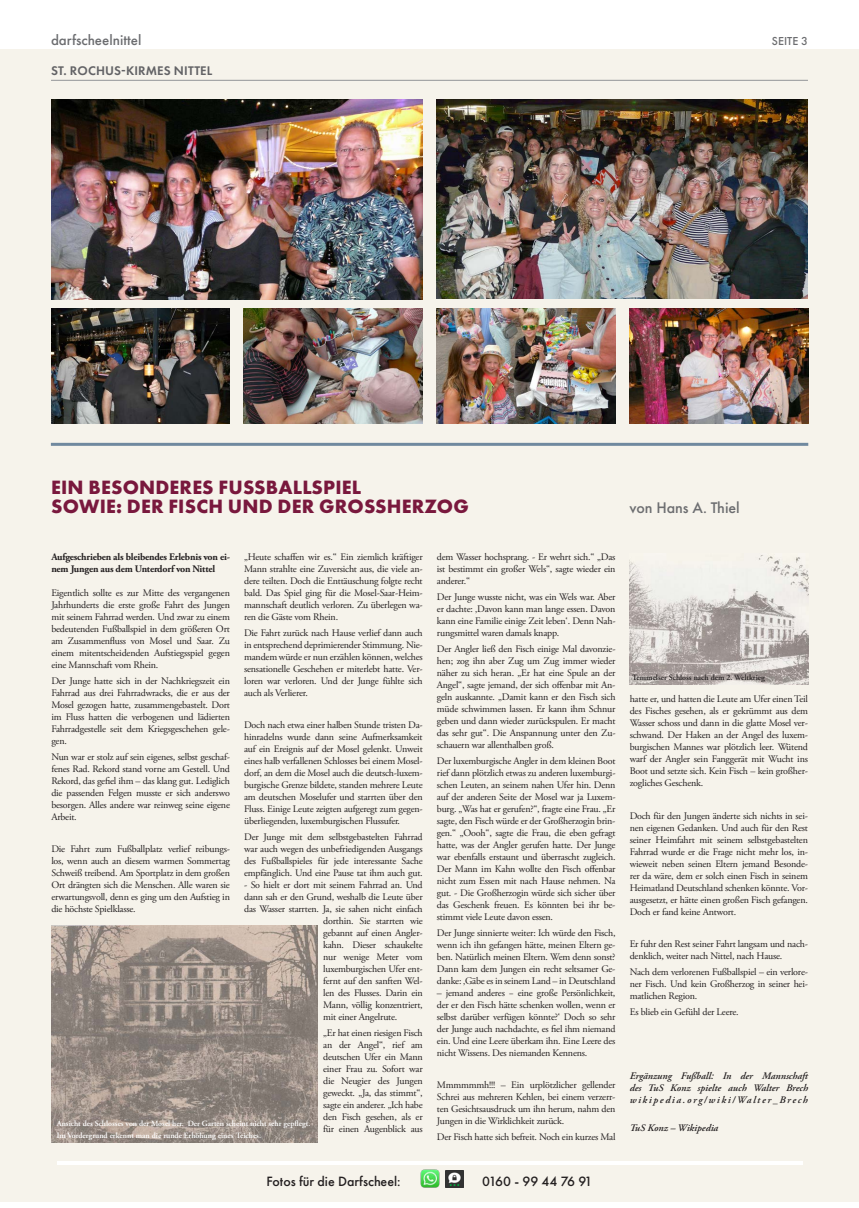
<style>
.page{position:relative;width:859px;height:1208px;background:#fff}
.page>*{position:absolute;margin:0;border:0;box-sizing:border-box;transform-origin:0 0}
.t1{font:700 20px/19px "Futura PT";letter-spacing:.01em;color:#79183d}
.t2{font:500 16px "Futura PT";color:#6c6d70}
.t3{font:500 15px "Futura PT";color:#6c6d70}
.t4{font:500 14px "Futura PT";color:#231f20}
.t5{font:500 14px "Futura PT";letter-spacing:-.085em;color:#231f20}
.t6{font:600 13px "Futura PT";letter-spacing:.01em;color:#636366}
.t7{font:500 12px "Futura PT";color:#6c6d70}
.t8{font:10px/12px "Adobe Garamond Pro";letter-spacing:-.02em;color:#231f20;text-align:justify}
.t9{font:italic 600 10px/12px "Adobe Garamond Pro";color:#231f20;text-align:justify}
.t10{font:700 10px/12px "Adobe Garamond Pro";letter-spacing:-.02em;color:#231f20}
.t11{font:600 8px/12px "Adobe Garamond Pro";color:#fff}
.t12{font:600 8px "Adobe Garamond Pro";color:#231f20}
</style>
<div class="page">
<div style="left:0;top:0;width:859px;height:1202px;background:#f6f3eb"></div>
<img style="left:446px;top:1170px;width:17px;height:17px">
<div style="left:0;top:0;width:859px;height:48px;background:#fff"></div>
<hr style="left:57px;top:1161px;width:745px;height:3px;background:#fff">
<img style="left:420px;top:1169px;width:20px;height:19px">
<hr style="left:51px;top:80px;width:757px;height:1px;background:#939598">
<img style="left:437px;top:99px;width:371px;height:199px">
<img style="left:51px;top:99px;width:371px;height:200px">
<img style="left:51px;top:309px;width:179px;height:114px">
<img style="left:244px;top:309px;width:178px;height:114px">
<img style="left:437px;top:309px;width:178px;height:114px">
<img style="left:630px;top:309px;width:178px;height:114px">
<hr style="left:51px;top:443px;width:757px;height:3px;background:#70899f">
<img style="left:630px;top:555px;width:178px;height:130px">
<img style="left:51px;top:925px;width:266px;height:217px">
<h3 class="t3" style="left:51px;top:31px;width:92px">darfscheelnittel</h3>
<p class="t7" style="left:772px;top:34px;width:38px">SEITE 3</p>
<h3 class="t6" style="left:51px;top:63px;width:163px">ST. ROCHUS-KIRMES NITTEL</h3>
<h1 class="t1" style="left:51px;top:477px;width:419px">EIN BESONDERES FUSSBALLSPIEL<br>SOWIE: DER FISCH UND DER GROSSHERZOG</h1>
<h2 class="t2" style="left:629px;top:498px;width:112px">von Hans A. Thiel</h2>
<p class="t10" style="left:51px;top:551px;width:180px">Aufgeschrieben als bleibendes Erlebnis von ei&shy;nem Jungen aus dem Unterdorf von Nittel</p>
<p class="t8" style="left:51px;top:587px;width:180px">Eigentlich sollte es zur Mitte des vergangenen Jahrhunderts die erste große Fahrt des Jungen mit seinem Fahrrad werden. Und zwar zu einem bedeutenden Fußballspiel in dem größeren Ort am Zusammenfluss von Mosel und Saar. Zu einem mitentscheidenden Aufstiegsspiel gegen eine Mannschaft vom Rhein.</p>
<p class="t8" style="left:51px;top:675px;width:180px">Der Junge hatte sich in der Nachkriegszeit ein Fahrrad aus drei Fahrradwracks, die er aus der Mosel gezogen hatte, zusammengebastelt. Dort im Fluss hatten die verbogenen und lädierten Fahrradgestelle seit dem Kriegsgeschehen gele&shy;gen.</p>
<p class="t8" style="left:51px;top:751px;width:180px">Nun war er stolz auf sein eigenes, selbst geschaf&shy;fenes Rad. Rekord stand vorne am Gestell. Und Rekord, das gefiel ihm – das klang gut. Lediglich die passenden Felgen musste er sich anderswo besorgen. Alles andere war reinweg seine eigene Arbeit.</p>
<p class="t8" style="left:51px;top:843px;width:180px">Die Fahrt zum Fußballplatz verlief reibungs&shy;los, wenn auch an diesem warmen Sommertag Schweiß treibend. Am Sportplatz in dem großen Ort drängten sich die Menschen. Alle waren sie erwartungsvoll, denn es ging um den Aufstieg in die höchste Spielklasse.</p>
<p class="t8" style="left:244px;top:551px;width:180px">„Heute schaffen wir es.“ Ein ziemlich kräftiger Mann strahlte eine Zuversicht aus, die viele an&shy;dere teilten. Doch die Enttäuschung folgte recht bald. Das Spiel ging für die Mosel-Saar-Heim&shy;mannschaft deutlich verloren. Zu überlegen wa&shy;ren die Gäste vom Rhein.</p>
<p class="t8" style="left:244px;top:627px;width:180px">Die Fahrt zurück nach Hause verlief dann auch in entsprechend deprimierender Stimmung. Nie&shy;mandem würde er nun erzählen können, welches sensationelle Geschehen er miterlebt hatte. Ver&shy;loren war verloren. Und der Junge fühlte sich auch als Verlierer.</p>
<p class="t8" style="left:244px;top:719px;width:180px">Doch nach etwa einer halben Stunde tristen Da&shy;hinradelns wurde dann seine Aufmerksamkeit auf ein Ereignis auf der Mosel gelenkt. Unweit eines halb verfallenen Schlosses bei einem Mosel&shy;dorf, an dem die Mosel auch die deutsch-luxem&shy;burgische Grenze bildete, standen mehrere Leute am deutschen Moselufer und starrten über den Fluss. Einige Leute zeigten aufgeregt zum gegen&shy;überliegenden, luxemburgischen Flussufer.</p>
<p class="t8" style="left:244px;top:831px;width:180px">Der Junge mit dem selbstgebastelten Fahrrad war auch wegen des unbefriedigenden Ausgangs des Fußballspieles für jede interessante Sache empfänglich. Und eine Pause tat ihm auch gut.</p>
<p class="t8" style="left:244px;top:879px;width:180px">- So hielt er dort mit seinem Fahrrad an. Und</p>
<p class="t8" style="left:244px;top:891px;width:180px">dann sah er den Grund, weshalb die Leute über</p>
<p class="t8" style="left:244px;top:903px;width:180px">das Wasser starrten. Ja, sie sahen nicht einfach</p>
<p class="t8" style="left:323px;top:915px;width:101px">dorthin. Sie starrten wie</p>
<p class="t8" style="left:323px;top:927px;width:101px">gebannt auf einen Angler-</p>
<p class="t8" style="left:323px;top:939px;width:101px">kahn. Dieser schaukelte</p>
<p class="t8" style="left:323px;top:951px;width:101px">nur wenige Meter vom</p>
<p class="t8" style="left:323px;top:963px;width:101px">luxemburgischen Ufer ent-</p>
<p class="t8" style="left:323px;top:975px;width:101px">fernt auf den sanften Wel-</p>
<p class="t8" style="left:323px;top:987px;width:101px">len des Flusses. Darin ein</p>
<p class="t8" style="left:323px;top:999px;width:101px">Mann, völlig konzentriert,</p>
<p class="t8" style="left:323px;top:1011px;width:76px">mit einer Angelrute.</p>
<p class="t8" style="left:323px;top:1027px;width:101px">„Er hat einen riesigen Fisch an der Angel“, rief am deutschen Ufer ein Mann einer Frau zu. Sofort war die Neugier des Jungen geweckt. „Ja, das stimmt“, sagte ein anderer. „Ich habe den Fisch gesehen, als er für einen Augenblick aus</p>
<p class="t11" style="left:57px;top:1117px;width:255px">Ansicht des Schlosses von der Mosel her. Der Garten scheint nicht sehr gepflegt.<br>Im Vordergrund erkennt man die runde Erhöhung eines Teiches.</p>
<p class="t8" style="left:437px;top:551px;width:180px">dem Wasser hochsprang. - Er wehrt sich.“ „Das ist bestimmt ein großer Wels“, sagte wieder ein anderer.“</p>
<p class="t8" style="left:437px;top:591px;width:180px">Der Junge wusste nicht, was ein Wels war. Aber er dachte: ‚Davon kann man lange essen. Davon kann eine Familie einige Zeit leben‘. Denn Nah&shy;rungsmittel waren damals knapp.</p>
<p class="t8" style="left:437px;top:643px;width:180px">Der Angler ließ den Fisch einige Mal davonzie&shy;hen; zog ihn aber Zug um Zug immer wieder näher zu sich heran. „Er hat eine Spule an der Angel“, sagte jemand, der sich offenbar mit An&shy;geln auskannte. „Damit kann er den Fisch sich müde schwimmen lassen. Er kann ihm Schnur geben und dann wieder zurückspulen. Er macht das sehr gut“. Die Anspannung unter den Zu&shy;schauern war allenthalben groß.</p>
<p class="t8" style="left:437px;top:755px;width:180px">Der luxemburgische Angler in dem kleinen Boot rief dann plötzlich etwas zu anderen luxemburgi&shy;schen Leuten, an seinem nahen Ufer hin. Denn auf der anderen Seite der Mosel war ja Luxem&shy;burg. „Was hat er gerufen?“, fragte eine Frau. „Er sagte, den Fisch würde er der Großherzogin brin&shy;gen.“ „Oooh“, sagte die Frau, die eben gefragt hatte, was der Angler gerufen hatte. Der Junge war ebenfalls erstaunt und überrascht zugleich.<br>Der Mann im Kahn wollte den Fisch offenbar nicht zum Essen mit nach Hause nehmen. Na gut. - Die Großherzogin würde sich sicher über das Geschenk freuen. Es könnten bei ihr be&shy;stimmt viele Leute davon essen.</p>
<p class="t8" style="left:437px;top:927px;width:180px">Der Junge sinnierte weiter: Ich würde den Fisch, wenn ich ihn gefangen hätte, meinen Eltern ge&shy;ben. Natürlich meinen Eltern. Wem denn sonst?<br>Dann kam dem Jungen ein recht seltsamer Ge&shy;danke: ‚Gäbe es in seinem Land – in Deutschland</p>
<p class="t8" style="left:437px;top:987px;width:180px">– jemand anderes − eine große Persönlichkeit, der er den Fisch hätte schenken wollen, wenn er selbst darüber verfügen könnte?‘ Doch so sehr der Junge auch nachdachte, es fiel ihm niemand ein. Und eine Leere überkam ihn. Eine Leere des nicht Wissens. Des niemanden Kennens.</p>
<p class="t8" style="left:437px;top:1079px;width:180px">Mmmmmmh!!! – Ein urplötzlicher gellender Schrei aus mehreren Kehlen, bei einem verzerr&shy;ten Gesichtsausdruck um ihn herum, nahm den Jungen in die Wirklichkeit zurück.</p>
<p class="t8" style="left:437px;top:1131px;width:180px">Der Fisch hatte sich befreit. Noch ein kurzes Mal</p>
<h3 class="t4" style="left:266px;top:1173px;width:136px">Fotos für die Darfscheel:</h3>
<h3 class="t5" style="left:482px;top:1173px;width:112px">0160 - 99 44 76 91</h3>
<p class="t12" style="left:632px;top:672px;width:134px">Temmelser Schloss nach dem 2. Weltkrieg</p>
<p class="t8" style="left:630px;top:693px;width:180px">hatte er, und hatten die Leute am Ufer einen Teil des Fisches gesehen, als er gekrümmt aus dem Wasser schoss und dann in die glatte Mosel ver&shy;schwand. Der Haken an der Angel des luxem&shy;burgischen Mannes war plötzlich leer. Wütend warf der Angler sein Fanggerät mit Wucht ins Boot und setzte sich. Kein Fisch – kein großher&shy;zogliches Geschenk.</p>
<p class="t8" style="left:630px;top:809px;width:180px">Doch für den Jungen änderte sich nichts in sei&shy;nen eigenen Gedanken. Und auch für den Rest seiner Heimfahrt mit seinem selbstgebastelten Fahrrad wurde er die Frage nicht mehr los, in&shy;wieweit neben seinen Eltern jemand Besonde&shy;rer da wäre, dem er solch einen Fisch in seinem Heimatland Deutschland schenken könnte. Vor&shy;ausgesetzt, er hätte einen großen Fisch gefangen.<br>Doch er fand keine Antwort.</p>
<p class="t8" style="left:630px;top:937px;width:180px">Er fuhr den Rest seiner Fahrt langsam und nach&shy;denklich, weiter nach Nittel, nach Hause.</p>
<p class="t8" style="left:630px;top:965px;width:180px">Nach dem verlorenen Fußballspiel – ein verlore&shy;ner Fisch. Und kein Großherzog in seiner hei&shy;matlichen Region.</p>
<p class="t8" style="left:630px;top:1005px;width:111px">Es blieb ein Gefühl der Leere.</p>
<p class="t9" style="left:630px;top:1069px;width:180px">Ergänzung Fußball: In der Mannschaft des TuS Konz spielte auch Walter Brech wikipedia.org/wiki/Walter_Brech</p>
<p class="t9" style="left:630px;top:1121px;width:90px">TuS Konz – Wikipedia</p>
</div>
